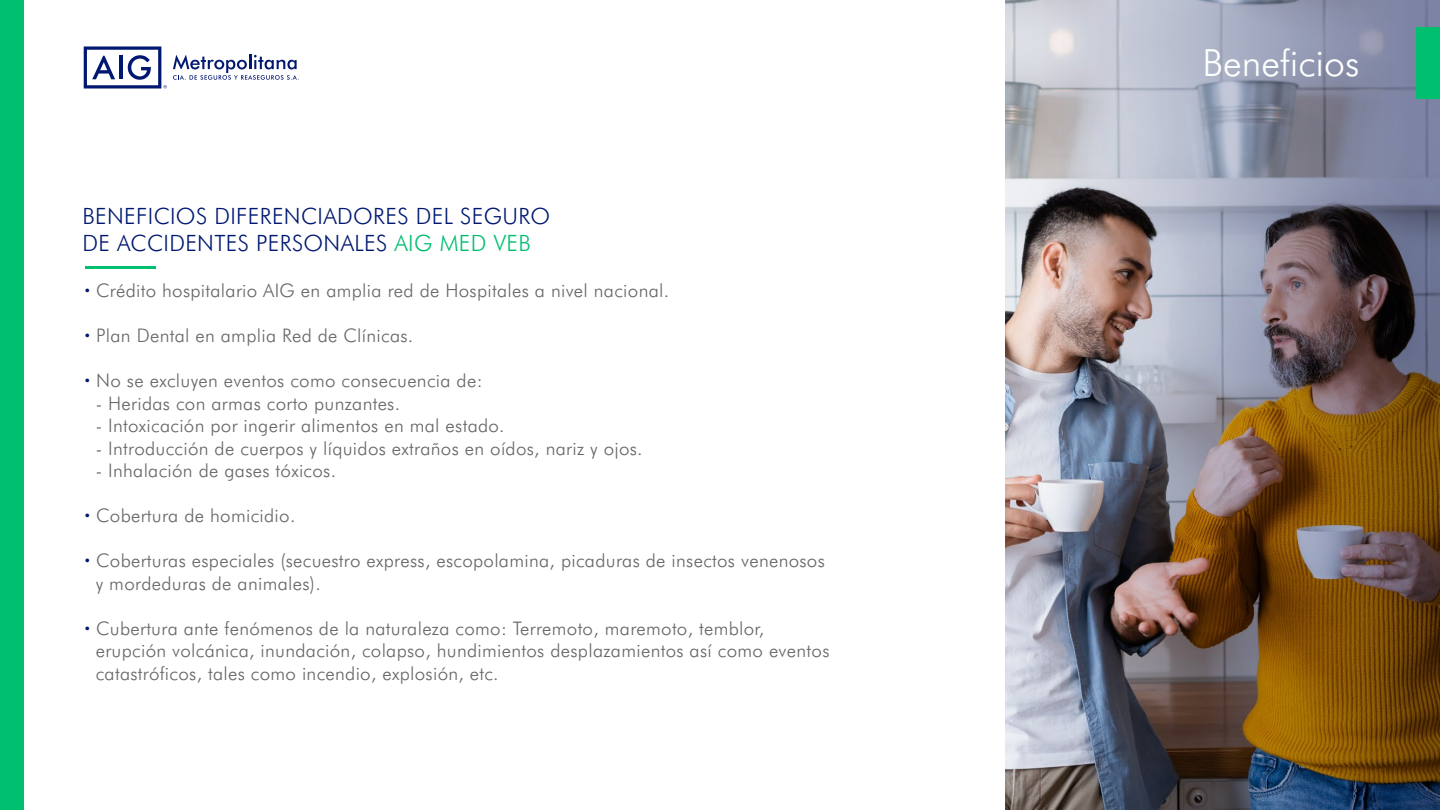
<style>
.page{position:relative;width:1440px;height:810px;background:#fff}
.page>*{position:absolute;margin:0;border:0;box-sizing:border-box;transform-origin:0 0}
.t1{font:300 37.5px "AIG Futura";color:#fff}
.t2{font:300 22.5px/27px "AIG Futura";letter-spacing:.015em;color:#001871}
.t3{font:300 18.75px/22.5px "AIG Futura";letter-spacing:.015em;color:#666}
.s1{color:#00bf6f}
.s2{font-weight:700;color:#001871}
</style>
<div class="page">
<div style="left:0;top:0;width:24px;height:810px;background:#00bf6f"></div>
<img style="left:1006px;top:0;width:434px;height:810px">
<hr style="left:85px;top:266px;width:71px;height:2px;background:#00bf6f">
<svg style="left:84px;top:46px;width:83px;height:42px"></svg>
<svg style="left:173px;top:55px;width:126px;height:25px"></svg>
<div style="left:1416px;top:28px;width:24px;height:71px;background:#00bf6f"></div>
<p class="t2" style="left:82px;top:203px;width:469px">BENEFICIOS DIFERENCIADORES DEL SEGURO<br>DE ACCIDENTES PERSONALES <span class="s1">AIG MED VEB</span></p>
<p class="t3" style="left:84px;top:279px;width:586px"><span class="s2">·</span> Crédito hospitalario AIG en amplia red de Hospitales a nivel nacional.</p>
<p class="t3" style="left:84px;top:324px;width:330px"><span class="s2">·</span> Plan Dental en amplia Red de Clínicas.</p>
<p class="t3" style="left:84px;top:369px;width:400px"><span class="s2">·</span> No se excluyen eventos como consecuencia de:</p>
<p class="t3" style="left:96px;top:392px;width:306px">- Heridas con armas corto punzantes.</p>
<p class="t3" style="left:96px;top:414px;width:410px">- Intoxicación por ingerir alimentos en mal estado.</p>
<p class="t3" style="left:96px;top:437px;width:548px">- Introducción de cuerpos y líquidos extraños en oídos, nariz y ojos.</p>
<p class="t3" style="left:96px;top:459px;width:242px">- Inhalación de gases tóxicos.</p>
<p class="t3" style="left:84px;top:504px;width:213px"><span class="s2">·</span> Cobertura de homicidio.</p>
<p class="t3" style="left:96px;top:549px;width:731px;text-indent:-11px"><span class="s2">·</span> Coberturas especiales (secuestro express, escopolamina, picaduras de insectos venenosos y mordeduras de animales).</p>
<p class="t3" style="left:96px;top:617px;width:735px;text-indent:-11px"><span class="s2">·</span> Cubertura ante fenómenos de la naturaleza como: Terremoto, maremoto, temblor, erupción volcánica, inundación, colapso, hundimientos desplazamientos así como eventos catastróficos, tales como incendio, explosión, etc.</p>
<h1 class="t1" style="left:1203px;top:40px;width:158px">Beneficios</h1>
</div>
